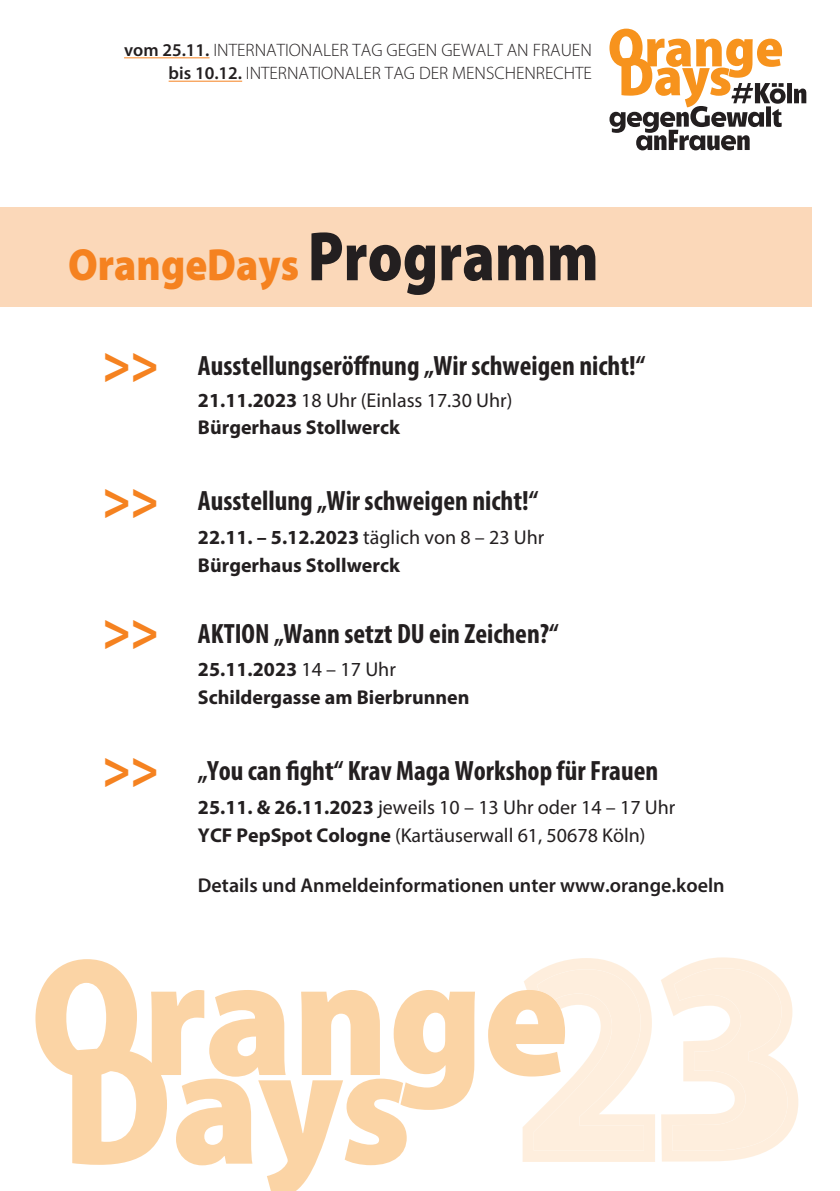
<style>
.page{position:relative;width:840px;height:1191px;background:#fff}
.page>*{position:absolute;margin:0;border:0;box-sizing:border-box;transform-origin:0 0}
.t1{font:45.2px "Myriad Variable Concept";color:#f58220;scale:.9 1}
.t2{font:700 condensed 28px "Myriad Pro";color:#231f20}
.t3{font:700 20px/28px "Myriad Pro";color:#231f20}
.t4{font:20px/28px "Myriad Pro";color:#231f20}
.t5{font:600 20px "Myriad Pro";color:#231f20}
.t6{font:300 18px/23.4px "Myriad Pro";color:#231f20;text-align:right}
.s1{font-weight:600}
.s2{font-size:70.4px;color:#231f20}
.s3{font-weight:400}
.s4{font-weight:700}
</style>
<div class="page">
<hr style="left:124px;top:57px;width:85px;height:1px;background:#f58220">
<hr style="left:168px;top:81px;width:74px;height:1px;background:#f58220">
<div style="left:0;top:207px;width:811px;height:99px;background:#fbd8b9"></div>
<svg style="left:72px;top:1109px;width:334px;height:82px"></svg>
<svg style="left:35px;top:959px;width:487px;height:150px"></svg>
<svg style="left:522px;top:958px;width:132px;height:204px"></svg>
<svg style="left:661px;top:957px;width:136px;height:204px"></svg>
<svg style="left:609px;top:29px;width:196px;height:121px"></svg>
<p class="t6" style="left:124px;top:38px;width:469px"><span class="s1">vom 25.11.</span> INTERNATIONALER TAG GEGEN GEWALT AN FRAUEN <span class="s1">bis 10.12.</span> INTERNATIONALER TAG DER MENSCHENRECHTE</p>
<h1 class="t1" style="left:68px;top:239px;width:590px">OrangeDays <span class="s2">Programm</span></h1>
<h2 class="t2" style="left:198px;top:349px;width:448px">Ausstellungseröffnung „Wir schweigen nicht!“</h2>
<p class="t3" style="left:198px;top:385px;width:316px">21.11.2023 <span class="s3">18 Uhr (Einlass 17.30 Uhr)<br></span>Bürgerhaus Stollwerck</p>
<h2 class="t2" style="left:198px;top:483px;width:341px">Ausstellung „Wir schweigen nicht!“</h2>
<p class="t3" style="left:198px;top:522px;width:348px">22.11. – 5.12.2023 <span class="s3">täglich von 8 – 23 Uhr<br></span>Bürgerhaus Stollwerck</p>
<h2 class="t2" style="left:198px;top:616px;width:362px">AKTION „Wann setzt DU ein Zeichen?“</h2>
<p class="t3" style="left:198px;top:655px;width:273px">25.11.2023 <span class="s3">14 – 17 Uhr<br></span>Schildergasse am Bierbrunnen</p>
<h2 class="t2" style="left:198px;top:753px;width:461px">„You can fight“ Krav Maga Workshop für Frauen</h2>
<p class="t4" style="left:198px;top:793px;width:479px"><span class="s4">25.11. &amp; 26.11.2023</span> jeweils 10 – 13 Uhr oder 14 – 17 Uhr<br><span class="s4">YCF PepSpot Cologne</span> (Kartäuserwall 61, 50678 Köln)</p>
<p class="t5" style="left:198px;top:872px;width:528px">Details und Anmeldeinformationen unter www.orange.koeln</p>
</div>
